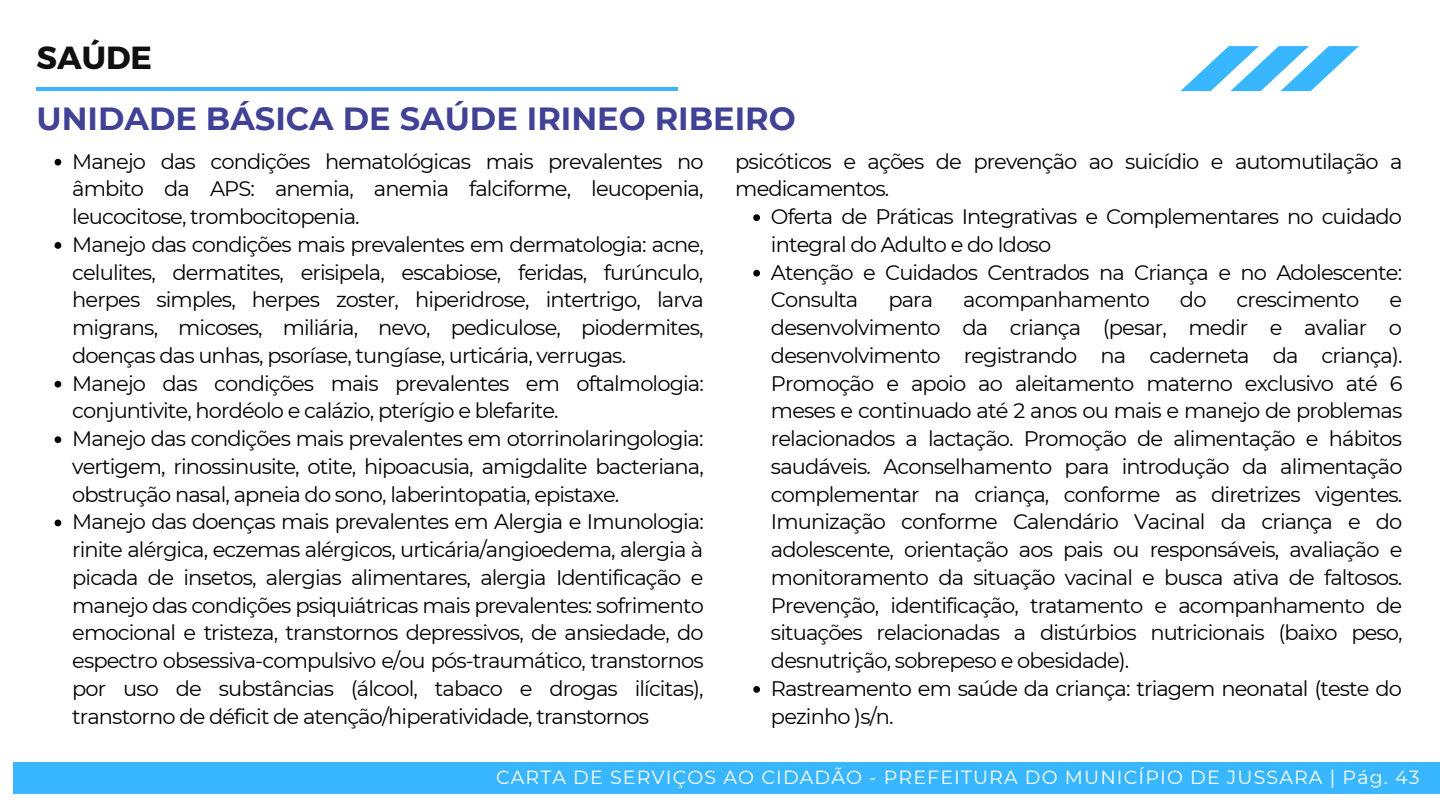
<style>
.page{position:relative;width:1440px;height:810px;background:#fff}
.page>*{position:absolute;margin:0;border:0;box-sizing:border-box;transform-origin:0 0}
.t1{font:700 32px "Montserrat";color:#414296}
.t2{font:700 32px "Montserrat";color:#101010}
.t3{font:21px/27.8px "Montserrat";letter-spacing:-.04em;color:#000;text-align:justify}
.t4{font:19px "Montserrat";letter-spacing:.06em;color:#fff}
</style>
<div class="page">
<div style="left:13px;top:762px;width:1427px;height:31px;background:#38b6ff"></div>
<svg style="left:55px;top:159px;width:6px;height:7px"></svg>
<svg style="left:55px;top:242px;width:6px;height:7px"></svg>
<svg style="left:55px;top:381px;width:6px;height:7px"></svg>
<svg style="left:55px;top:436px;width:6px;height:7px"></svg>
<svg style="left:55px;top:520px;width:6px;height:6px"></svg>
<svg style="left:753px;top:214px;width:7px;height:7px"></svg>
<svg style="left:753px;top:270px;width:7px;height:7px"></svg>
<svg style="left:753px;top:686px;width:7px;height:7px"></svg>
<hr style="left:37px;top:88px;width:640px;height:3px;background:#38b6ff">
<svg style="left:1180px;top:46px;width:179px;height:45px"></svg>
<p class="t2" style="left:37px;top:37px;width:117px">SAÚDE</p>
<p class="t1" style="left:37px;top:99px;width:761px">UNIDADE BÁSICA DE SAÚDE IRINEO RIBEIRO</p>
<p class="t3" style="left:72px;top:147px;width:633px">Manejo das condições hematológicas mais prevalentes no âmbito da APS: anemia, anemia falciforme, leucopenia, leucocitose, trombocitopenia.</p>
<p class="t3" style="left:72px;top:230px;width:633px">Manejo das condições mais prevalentes em dermatologia: acne, celulites, dermatites, erisipela, escabiose, feridas, furúnculo, herpes simples, herpes zoster, hiperidrose, intertrigo, larva migrans, micoses, miliária, nevo, pediculose, piodermites, doenças das unhas, psoríase, tungíase, urticária, verrugas.</p>
<p class="t3" style="left:72px;top:369px;width:633px">Manejo das condições mais prevalentes em oftalmologia: conjuntivite, hordéolo e calázio, pterígio e blefarite.</p>
<p class="t3" style="left:72px;top:425px;width:633px">Manejo das condições mais prevalentes em otorrinolaringologia: vertigem, rinossinusite, otite, hipoacusia, amigdalite bacteriana, obstrução nasal, apneia do sono, laberintopatia, epistaxe.</p>
<p class="t3" style="left:72px;top:508px;width:633px">Manejo das doenças mais prevalentes em Alergia e Imunologia: rinite alérgica, eczemas alérgicos, urticária/angioedema, alergia à picada de insetos, alergias alimentares, alergia Identificação e manejo das condições psiquiátricas mais prevalentes: sofrimento emocional e tristeza, transtornos depressivos, de ansiedade, do espectro obsessiva-compulsivo e/ou pós-traumático, transtornos por uso de substâncias (álcool, tabaco e drogas ilícitas), transtorno de déficit de atenção/hiperatividade, transtornos</p>
<p class="t3" style="left:735px;top:147px;width:669px">psicóticos e ações de prevenção ao suicídio e automutilação a medicamentos.</p>
<p class="t3" style="left:771px;top:203px;width:633px">Oferta de Práticas Integrativas e Complementares no cuidado integral do Adulto e do Idoso</p>
<p class="t3" style="left:771px;top:258px;width:633px">Atenção e Cuidados Centrados na Criança e no Adolescente:<br>Consulta</p>
<p class="t3" style="left:888px;top:286px;width:46px">para</p>
<p class="t3" style="left:963px;top:286px;width:188px">acompanhamento</p>
<p class="t3" style="left:1180px;top:286px;width:28px">do</p>
<p class="t3" style="left:1237px;top:286px;width:124px">crescimento</p>
<p class="t3" style="left:771px;top:286px;width:633px;text-indent:619px">e desenvolvimento da criança (pesar, medir e avaliar o desenvolvimento registrando na caderneta da criança).<br>Promoção e apoio ao aleitamento materno exclusivo até 6 meses e continuado até 2 anos ou mais e manejo de problemas relacionados a lactação. Promoção de alimentação e hábitos saudáveis. Aconselhamento para introdução da alimentação complementar na criança, conforme as diretrizes vigentes.<br>Imunização conforme Calendário Vacinal da criança e do adolescente, orientação aos pais ou responsáveis, avaliação e monitoramento da situação vacinal e busca ativa de faltosos.<br>Prevenção, identificação, tratamento e acompanhamento de situações relacionadas a distúrbios nutricionais (baixo peso, desnutrição, sobrepeso e obesidade).</p>
<p class="t3" style="left:771px;top:674px;width:633px">Rastreamento em saúde da criança: triagem neonatal (teste do pezinho )s/n.</p>
<p class="t4" style="left:496px;top:766px;width:925px">CARTA DE SERVIÇOS AO CIDADÃO - PREFEITURA DO MUNICÍPIO DE JUSSARA | Pág. 43</p>
</div>
